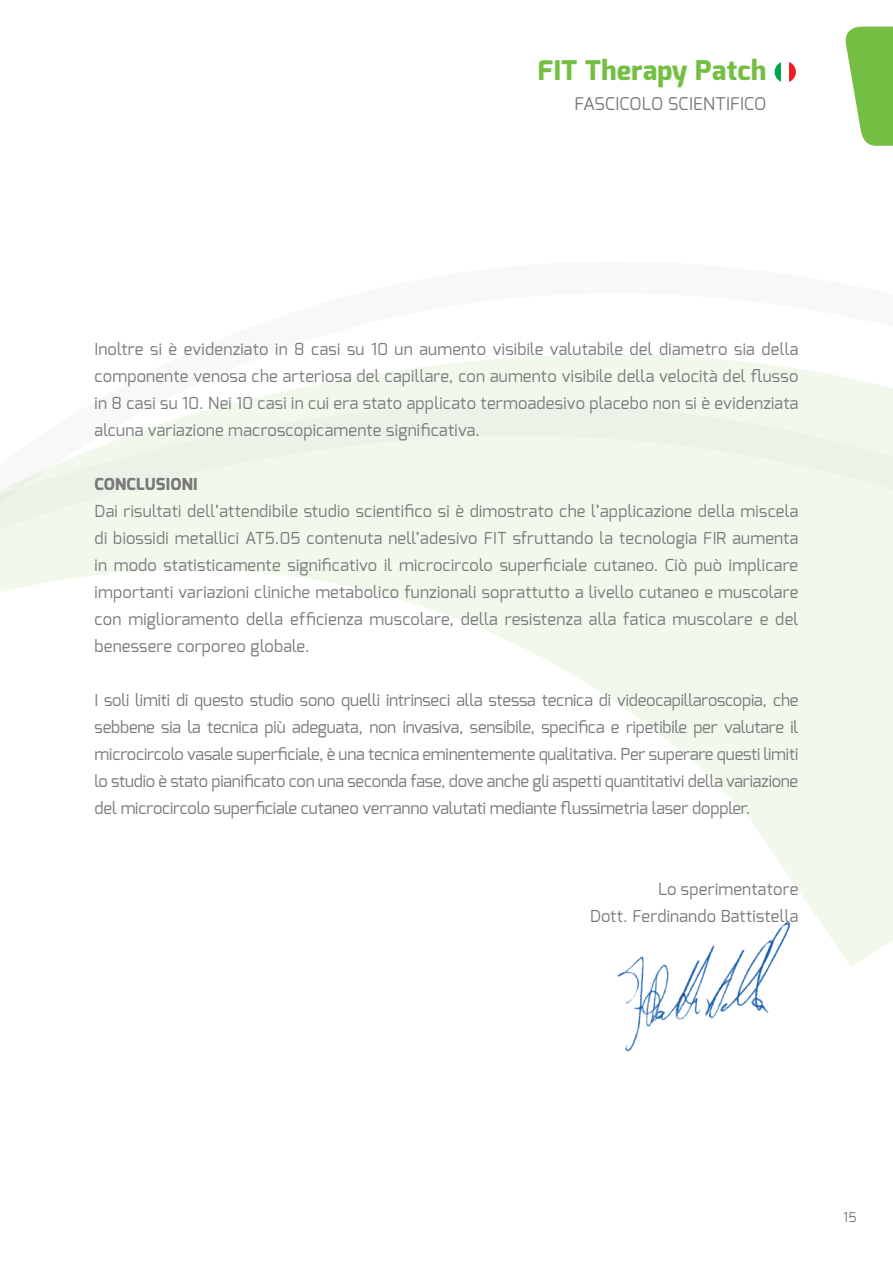
<style>
.page{position:relative;width:893px;height:1263px;background:#fff}
.page>*{position:absolute;margin:0;border:0;box-sizing:border-box;transform-origin:0 0}
.t1{font:800 27.15px "Exo";letter-spacing:.015em;color:#74bf43}
.t2{font:17.55px "Exo";letter-spacing:.015em;color:#79797a}
.t3{font:16.5px/27px "Exo";letter-spacing:.015em;color:#79797a;text-align:justify}
.t4{font:800 16.5px "Exo";letter-spacing:.015em;color:#79797a}
.t5{font:13.5px "Exo";color:#79797a}
</style>
<div class="page">
<svg style="left:241px;top:354px;width:652px;height:48px;fill:#f1f8ec"></svg>
<svg style="left:0;top:402px;width:893px;height:564px"></svg>
<svg style="left:845px;top:27px;width:48px;height:119px"></svg>
<svg style="left:775px;top:62px;width:7px;height:20px"></svg>
<svg style="left:789px;top:62px;width:7px;height:20px"></svg>
<img style="left:609px;top:912px;width:190px;height:140px">
<h1 class="t1" style="left:538px;top:53px;width:230px">FIT Therapy Patch</h1>
<p class="t2" style="left:574px;top:92px;width:193px">FASCICOLO SCIENTIFICO</p>
<p class="t3" style="left:95px;top:335px;width:705px">Inoltre si è evidenziato in 8 casi su 10 un aumento visibile valutabile del diametro sia della componente venosa che arteriosa del capillare, con aumento visibile della velocità del flusso in 8 casi su 10. Nei 10 casi in cui era stato applicato termoadesivo placebo non si è evidenziata alcuna variazione macroscopicamente significativa.</p>
<p class="t4" style="left:95px;top:473px;width:104px">CONCLUSIONI</p>
<p class="t3" style="left:95px;top:497px;width:705px">Dai risultati dell’attendibile studio scientifico si è dimostrato che l’applicazione della miscela di biossidi metallici AT5.05 contenuta nell’adesivo FIT sfruttando la tecnologia FIR aumenta in modo statisticamente significativo il microcircolo superficiale cutaneo. Ciò può implicare importanti variazioni cliniche metabolico funzionali soprattutto a livello cutaneo e muscolare con miglioramento della efficienza muscolare, della resistenza alla fatica muscolare e del benessere corporeo globale.</p>
<p class="t3" style="left:95px;top:686px;width:705px">I soli limiti di questo studio sono quelli intrinseci alla stessa tecnica di videocapillaroscopia, che sebbene sia la tecnica più adeguata, non invasiva, sensibile, specifica e ripetibile per valutare il microcircolo vasale superficiale, è una tecnica eminentemente qualitativa. Per superare questi limiti lo studio è stato pianificato con una seconda fase, dove anche gli aspetti quantitativi della variazione del microcircolo superficiale cutaneo verranno valutati mediante flussimetria laser doppler.</p>
<p class="t3" style="left:590px;top:875px;width:210px;text-align:right">Lo sperimentatore<br>Dott. Ferdinando Battistella</p>
<p class="t5" style="left:843px;top:1208px;width:15px">15</p>
</div>
